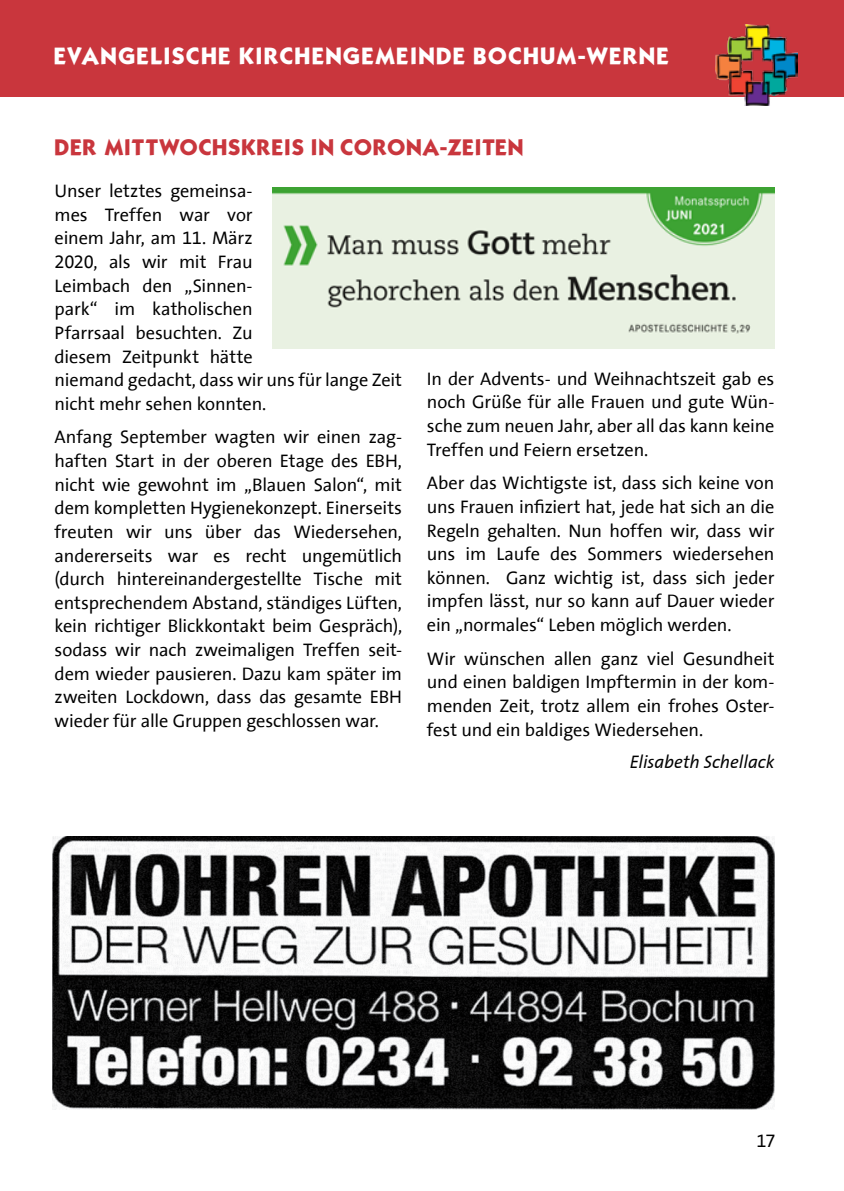
<style>
.page{position:relative;width:844px;height:1191px;background:#fff}
.page>*{position:absolute;margin:0;border:0;box-sizing:border-box;transform-origin:0 0}
.t1{font:20.12px "Kabel Bd Normal";letter-spacing:.035em;color:#fff}
.t2{font:19.25px "Kabel Bd Normal";color:#c9363d}
.t3{font:18.38px/23.6px "The Sans Correspondence";letter-spacing:-.01em;color:#000;text-align:justify}
.t4{font:italic 18.38px "The Sans Correspondence";letter-spacing:-.005em;color:#000}
</style>
<div class="page">
<div style="left:0;top:0;width:843px;height:97px;background:#c9363d"></div>
<img style="left:715px;top:24px;width:82px;height:81px">
<img style="left:272px;top:187px;width:502px;height:162px">
<img style="left:52px;top:836px;width:722px;height:273px">
<p class="t1" style="left:54px;top:47px;width:617px">EVANGELISCHE KIRCHENGEMEINDE BOCHUM-WERNE</p>
<p class="t2" style="left:55px;top:139px;width:470px">DER MITTWOCHSKREIS IN CORONA-ZEITEN</p>
<p class="t3" style="left:55px;top:181px;width:349px;text-align:left">Unser letztes gemeinsa-<br>mes Treffen war vor<br>einem Jahr, am 11. März<br>2020, als wir mit Frau<br>Leimbach den „Sinnen-<br>park“ im katholischen<br>Pfarrsaal besuchten. Zu<br>diesem Zeitpunkt hätte<br>niemand gedacht, dass wir uns für lange Zeit nicht mehr sehen konnten.</p>
<p class="t3" style="left:55px;top:427px;width:349px">Anfang September wagten wir einen zag&shy;haften Start in der oberen Etage des EBH, nicht wie gewohnt im „Blauen Salon“, mit dem kompletten Hygienekonzept. Einerseits freuten wir uns über das Wiedersehen, andererseits war es recht ungemütlich (durch hintereinandergestellte Tische mit entsprechendem Abstand, ständiges Lüften, kein richtiger Blickkontakt beim Gespräch), sodass wir nach zweimaligen Treffen seit&shy;dem wieder pausieren. Dazu kam später im zweiten Lockdown, dass das gesamte EBH wieder für alle Gruppen geschlossen war.</p>
<p class="t3" style="left:427px;top:368px;width:349px">In der Advents- und Weihnachtszeit gab es noch Grüße für alle Frauen und gute Wün&shy;sche zum neuen Jahr, aber all das kann keine Treffen und Feiern ersetzen.</p>
<p class="t3" style="left:427px;top:473px;width:349px">Aber das Wichtigste ist, dass sich keine von uns Frauen infiziert hat, jede hat sich an die Regeln gehalten. Nun hoffen wir, dass wir uns im Laufe des Sommers wiedersehen können. Ganz wichtig ist, dass sich jeder impfen lässt, nur so kann auf Dauer wieder ein „normales“ Leben möglich werden.</p>
<p class="t3" style="left:427px;top:648px;width:349px">Wir wünschen allen ganz viel Gesundheit und einen baldigen Impftermin in der kom&shy;menden Zeit, trotz allem ein frohes Oster&shy;fest und ein baldiges Wiedersehen.</p>
<p class="t4" style="left:629px;top:752px;width:146px">Elisabeth Schellack</p>
<p class="t3" style="left:756px;top:1131px;width:21px">17</p>
</div>
